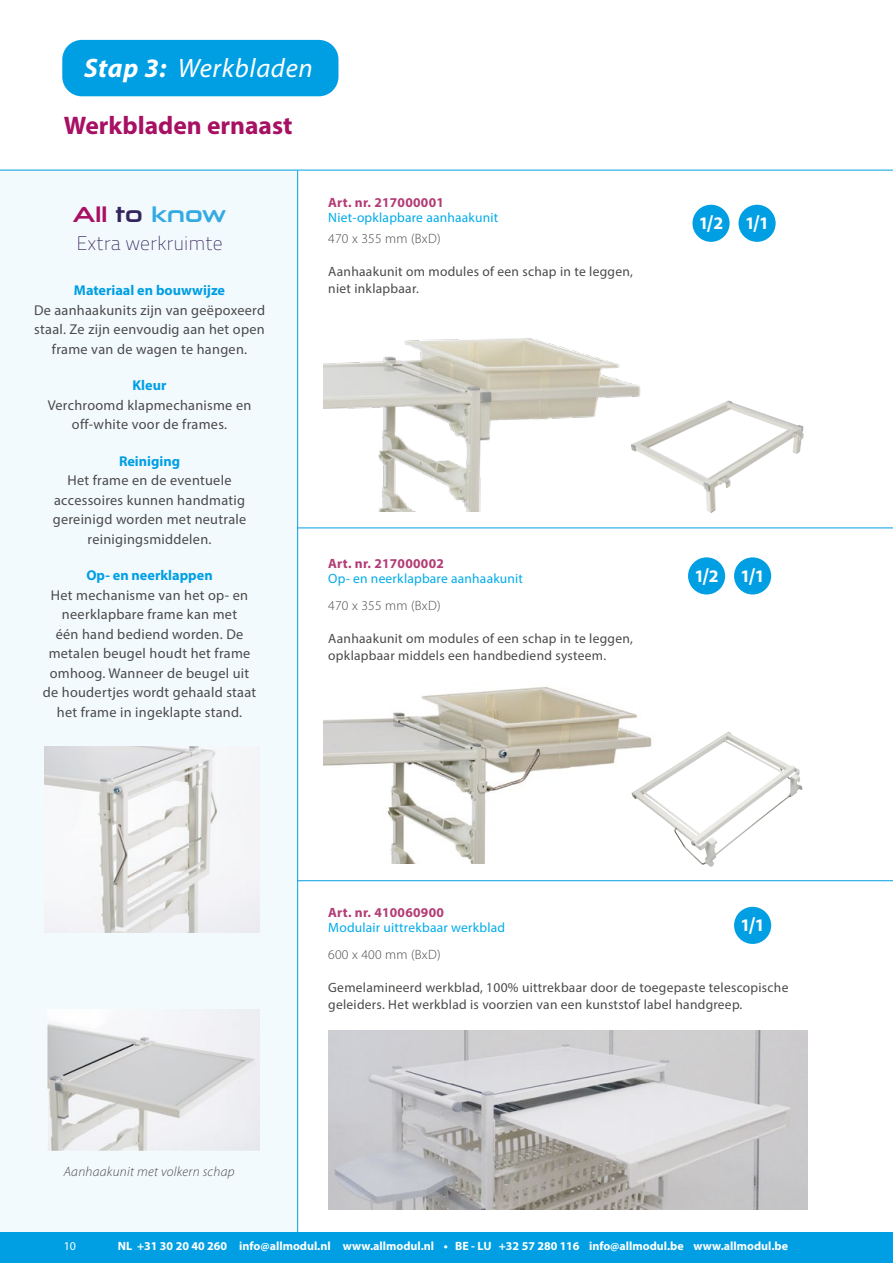
<style>
.page{position:relative;width:893px;height:1263px;background:#fff}
.page>*{position:absolute;margin:0;border:0;box-sizing:border-box;transform-origin:0 0}
.t1{font:italic 26.7px "Myriad Pro";letter-spacing:.025em;color:#fff}
.Kleinere_topkop{font:700 25.5px "Myriad Pro";color:#a71063}
.t2{font:21.75px "Neuropolitical Rg";color:#34aae2}
.Subtitel_zijkant{font:19.5px "Titillium Text 25 L 1 wt";color:#36255b}
.Platte_tekst_Ladewagens{font:700 17.7px "Myriad Pro";color:#fff}
.Zijkant_plt_txt{font:14.25px/19.5px "Myriad Pro";letter-spacing:.02em;color:#4a4a49;text-align:center}
.Zijkant_kopje{font:700 14.25px "Myriad Pro";color:#009fe3}
.Platte_tekst_Ladewagens-2{font:13.5px/16.5px "Myriad Pro";letter-spacing:.02em;color:#4a4a49}
.Titel{font:13.5px "Myriad Pro";letter-spacing:.015em;color:#00ace9}
.Art_nr{font:700 13.5px "Myriad Pro";letter-spacing:.02em;color:#b23c75}
.Light_plt_txt{font:300 13.5px "Myriad Pro";letter-spacing:.02em;color:#4a4a49}
.Platte_tekst_Ladewagens-3{font:italic 300 13.5px "Myriad Pro";letter-spacing:.02em;color:#4a4a49}
.t3{font:700 12px "Myriad Pro";color:#fff}
.t4{font:12px "Myriad Pro";color:#fff}
.s1{font-weight:700}
.s2{color:#a71063}
.s3{color:#36255b}
.s4{font-size:23.1px}
</style>
<div class="page">
<div style="left:0;top:170px;width:297px;height:1062px;background:#f3fafe"></div>
<hr style="left:297px;top:170px;width:1px;height:1062px;background:#009fe3">
<hr style="left:0;top:170px;width:893px;height:1px;background:#009fe3">
<div style="left:62px;top:40px;width:276px;height:56px;background:#009fe3;border-radius:20px"></div>
<img style="left:323px;top:338px;width:318px;height:174px">
<img style="left:323px;top:686px;width:315px;height:177px">
<img style="left:44px;top:746px;width:215px;height:186px">
<img style="left:47px;top:1009px;width:212px;height:141px">
<img style="left:631px;top:732px;width:172px;height:135px">
<img style="left:631px;top:400px;width:173px;height:113px">
<img style="left:328px;top:1030px;width:480px;height:180px">
<hr style="left:298px;top:527px;width:595px;height:1px;background:#009fe3">
<hr style="left:298px;top:880px;width:595px;height:1px;background:#009fe3">
<div style="left:692px;top:205px;width:38px;height:37px;background:#009fe3;border-radius:50%"></div>
<div style="left:688px;top:557px;width:37px;height:37px;background:#009fe3;border-radius:50%"></div>
<div style="left:738px;top:205px;width:38px;height:37px;background:#009fe3;border-radius:50%"></div>
<div style="left:734px;top:557px;width:37px;height:37px;background:#009fe3;border-radius:50%"></div>
<div style="left:734px;top:907px;width:37px;height:37px;background:#009fe3;border-radius:50%"></div>
<div style="left:0;top:1232px;width:893px;height:31px;background:#009fe3"></div>
<p class="t1" style="left:84px;top:52px;width:230px"><span class="s1">Stap 3:</span> Werkbladen</p>
<p class="Kleinere_topkop" style="left:64px;top:109px;width:230px">Werkbladen ernaast</p>
<p class="t2" style="left:73px;top:200px;width:155px"><span class="s2">All</span> <span class="s3">to</span> know</p>
<p class="Subtitel_zijkant" style="left:76px;top:229px;width:148px">Extra werkruimte</p>
<p class="Zijkant_kopje" style="left:74px;top:281px;width:153px">Materiaal en bouwwijze</p>
<p class="Zijkant_plt_txt" style="left:34px;top:300px;width:233px">De aanhaakunits zijn van geëpoxeerd staal. Ze zijn eenvoudig aan het open frame van de wagen te hangen.</p>
<p class="Zijkant_kopje" style="left:133px;top:376px;width:35px">Kleur</p>
<p class="Zijkant_plt_txt" style="left:48px;top:395px;width:205px">Verchroomd klapmechanisme en off-white voor de frames.</p>
<p class="Zijkant_kopje" style="left:119px;top:452px;width:63px">Reiniging</p>
<p class="Zijkant_plt_txt" style="left:53px;top:470px;width:195px">Het frame en de eventuele accessoires kunnen handmatig gereinigd worden met neutrale reinigingsmiddelen.</p>
<p class="Zijkant_kopje" style="left:86px;top:566px;width:128px">Op- en neerklappen</p>
<p class="Zijkant_plt_txt" style="left:43px;top:585px;width:215px">Het mechanisme van het op- en neerklapbare frame kan met<br>één hand bediend worden. De metalen beugel houdt het frame omhoog. Wanneer de beugel uit de houdertjes wordt gehaald staat het frame in ingeklapte stand.</p>
<p class="Art_nr" style="left:328px;top:193px;width:117px">Art. nr. 217000001</p>
<p class="Titel" style="left:328px;top:209px;width:172px">Niet-opklapbare aanhaakunit</p>
<p class="Light_plt_txt" style="left:328px;top:231px;width:114px">470 x 355 mm (BxD)</p>
<p class="Platte_tekst_Ladewagens-2" style="left:328px;top:263px;width:306px">Aanhaakunit om modules of een schap in te leggen, niet inklapbaar.</p>
<p class="Art_nr" style="left:328px;top:554px;width:117px">Art. nr. 217000002</p>
<p class="Titel" style="left:328px;top:570px;width:196px">Op- en neerklapbare aanhaakunit</p>
<p class="Light_plt_txt" style="left:328px;top:598px;width:114px">470 x 355 mm (BxD)</p>
<p class="Platte_tekst_Ladewagens-2" style="left:328px;top:630px;width:306px">Aanhaakunit om modules of een schap in te leggen, opklapbaar middels een handbediend systeem.</p>
<p class="Platte_tekst_Ladewagens" style="left:699px;top:212px;width:26px">1<span class="s4">/</span>2</p>
<p class="Platte_tekst_Ladewagens" style="left:745px;top:212px;width:25px">1<span class="s4">/</span>1</p>
<p class="Platte_tekst_Ladewagens" style="left:694px;top:564px;width:26px">1<span class="s4">/</span>2</p>
<p class="Platte_tekst_Ladewagens" style="left:741px;top:564px;width:25px">1<span class="s4">/</span>1</p>
<p class="Platte_tekst_Ladewagens-3" style="left:64px;top:1164px;width:172px">Aanhaakunit met volkern schap</p>
<p class="Art_nr" style="left:328px;top:903px;width:117px">Art. nr. 410060900</p>
<p class="Titel" style="left:328px;top:919px;width:178px">Modulair uittrekbaar werkblad</p>
<p class="Light_plt_txt" style="left:328px;top:947px;width:114px">600 x 400 mm (BxD)</p>
<p class="Platte_tekst_Ladewagens-2" style="left:328px;top:979px;width:462px">Gemelamineerd werkblad, 100% uittrekbaar door de toegepaste telescopische geleiders. Het werkblad is voorzien van een kunststof label handgreep.</p>
<p class="Platte_tekst_Ladewagens" style="left:741px;top:914px;width:25px">1<span class="s4">/</span>1</p>
<p class="t4" style="left:64px;top:1239px;width:14px">10</p>
<p class="t3" style="left:118px;top:1238px;width:672px">NL +31 30 20 40 260 info@allmodul.nl www.allmodul.nl • BE - LU +32 57 280 116 info@allmodul.be www.allmodul.be</p>
</div>
